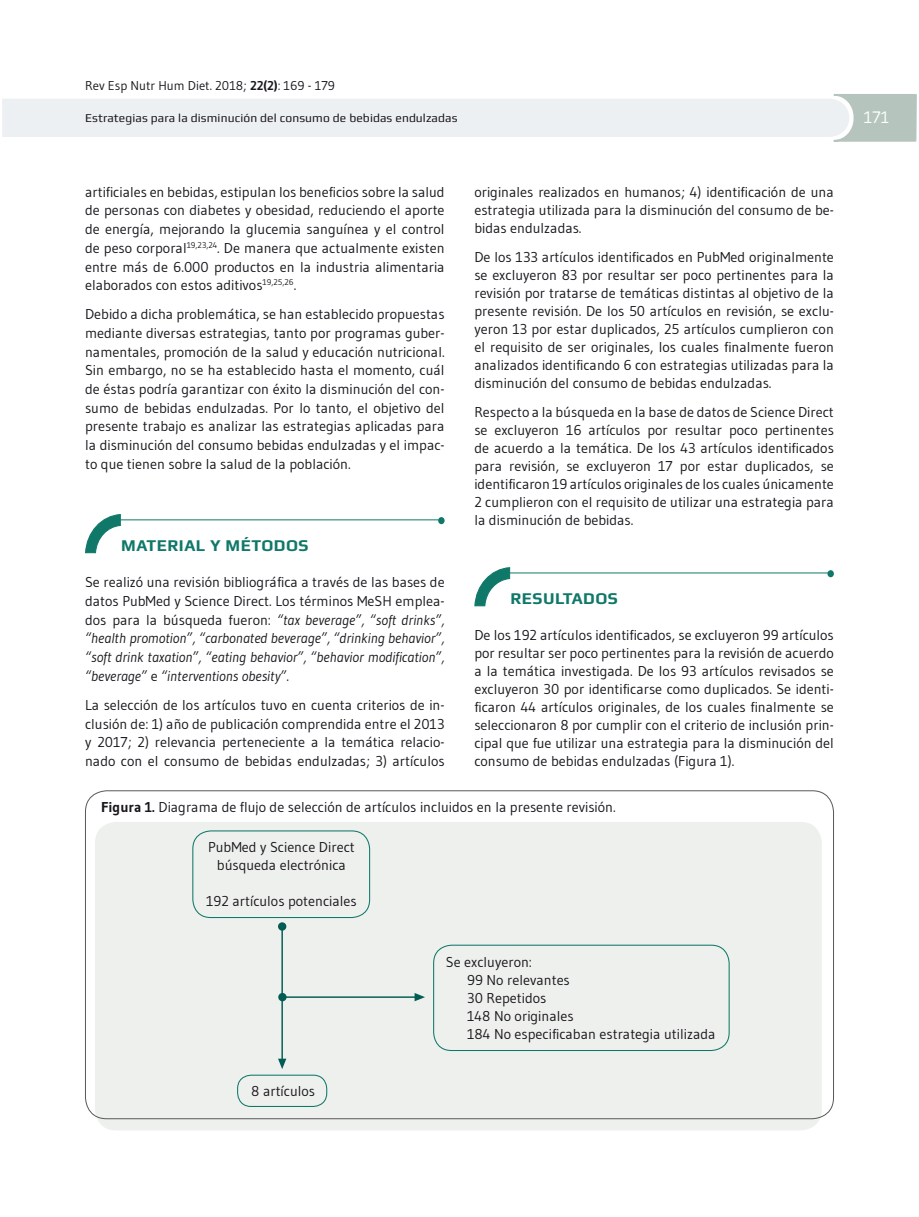
<style>
.page{position:relative;width:919px;height:1217px;background:#fff}
.page>*{position:absolute;margin:0;border:0;box-sizing:border-box;transform-origin:0 0}
.t1{font:700 16.5px "Play";letter-spacing:.03em;color:#0f7868}
.t2{font:16.5px "Gudea";color:#fff}
.t3{font:14.25px/18px "Gudea";color:#1a171c;text-align:justify}
.t4{font:italic 14.25px/18.6px "Gudea";color:#1a171c;text-align:justify}
.t5{font:12.75px "Gudea";color:#1a171c}
.t6{font:12px "Play";letter-spacing:.01em;color:#1a171c}
.s1{font-weight:700}
.s2{font-style:normal}
</style>
<div class="page">
<svg style="left:2px;top:94px;width:915px;height:48px"></svg>
<hr style="left:503px;top:572px;width:325px;height:1px;background:#0f7868">
<div style="left:827px;top:570px;width:6px;height:7px;background:#0f7868;border-radius:50%"></div>
<svg style="left:474px;top:567px;width:36px;height:39px"></svg>
<hr style="left:114px;top:519px;width:325px;height:1px;background:#0f7868">
<div style="left:438px;top:517px;width:6px;height:7px;background:#0f7868;border-radius:50%"></div>
<svg style="left:85px;top:514px;width:36px;height:39px"></svg>
<div style="left:95px;top:821px;width:726px;height:309px;background:#eef0ee;border-radius:21px"></div>
<div style="left:192px;top:830px;width:178px;height:87px;border:1px solid #0f7868;border-radius:18px"></div>
<div style="left:433px;top:944px;width:296px;height:106px;border:1px solid #0f7868;border-radius:18px"></div>
<div style="left:237px;top:1074px;width:90px;height:32px;border:1px solid #0f7868;border-radius:14px"></div>
<hr style="left:281px;top:929px;width:2px;height:130px;background:#035c54">
<div style="left:278px;top:922px;width:8px;height:8px;background:#035c54;border-radius:50%"></div>
<svg style="left:278px;top:1058px;width:8px;height:10px"></svg>
<hr style="left:286px;top:996px;width:129px;height:1px;background:#035c54">
<div style="left:278px;top:992px;width:8px;height:9px;background:#035c54;border-radius:50%"></div>
<svg style="left:414px;top:993px;width:11px;height:8px"></svg>
<p class="t5" style="left:85px;top:78px;width:251px">Rev Esp Nutr Hum Diet. 2018; <span class="s1">22(2)</span>: 169 - 179</p>
<p class="t6" style="left:85px;top:111px;width:374px">Estrategias para la disminución del consumo de bebidas endulzadas</p>
<p class="t2" style="left:863px;top:107px;width:27px">171</p>
<p class="t3" style="left:85px;top:182px;width:361px;line-height:18.6px">artificiales en bebidas, estipulan los beneficios sobre la salud de personas con diabetes y obesidad, reduciendo el aporte de energía, mejorando la glucemia sanguínea y el control de peso corporal<sup>19,23,24</sup>. De manera que actualmente existen entre más de 6.000 productos en la industria alimentaria elaborados con estos aditivos<sup>19,25,26</sup>.</p>
<p class="t3" style="left:85px;top:305px;width:361px;line-height:18.8px">Debido a dicha problemática, se han establecido propuestas mediante diversas estrategias, tanto por programas guber&shy;namentales, promoción de la salud y educación nutricional.<br>Sin embargo, no se ha establecido hasta el momento, cuál de éstas podría garantizar con éxito la disminución del con&shy;sumo de bebidas endulzadas. Por lo tanto, el objetivo del presente trabajo es analizar las estrategias aplicadas para la disminución del consumo bebidas endulzadas y el impac&shy;to que tienen sobre la salud de la población.</p>
<p class="t3" style="left:474px;top:182px;width:361px">originales realizados en humanos; 4) identificación de una estrategia utilizada para la disminución del consumo de be&shy;bidas endulzadas.</p>
<p class="t3" style="left:474px;top:247px;width:361px">De los 133 artículos identificados en PubMed originalmente se excluyeron 83 por resultar ser poco pertinentes para la revisión por tratarse de temáticas distintas al objetivo de la presente revisión. De los 50 artículos en revisión, se exclu&shy;yeron 13 por estar duplicados, 25 artículos cumplieron con el requisito de ser originales, los cuales finalmente fueron analizados identificando 6 con estrategias utilizadas para la disminución del consumo de bebidas endulzadas.</p>
<p class="t3" style="left:474px;top:402px;width:361px">Respecto a la búsqueda en la base de datos de Science Direct se excluyeron 16 artículos por resultar poco pertinentes de acuerdo a la temática. De los 43 artículos identificados para revisión, se excluyeron 17 por estar duplicados, se identificaron 19 artículos originales de los cuales únicamente 2 cumplieron con el requisito de utilizar una estrategia para la disminución de bebidas.</p>
<p class="t1" style="left:121px;top:535px;width:189px">MATERIAL Y MÉTODOS</p>
<p class="t4" style="left:85px;top:572px;width:361px"><span class="s2">Se realizó una revisión bibliográfica a través de las bases de datos PubMed y Science Direct. Los términos MeSH emplea&shy;dos para la búsqueda fueron:</span> “tax beverage”, “soft drinks”, “health promotion”, “carbonated beverage”, “drinking behavior”, “soft drink taxation”, “eating behavior”, “behavior modification”, “beverage” <span class="s2">e</span> “interventions obesity”<span class="s2">.</span></p>
<p class="t3" style="left:85px;top:695px;width:361px;line-height:18.6px">La selección de los artículos tuvo en cuenta criterios de in&shy;clusión de: 1) año de publicación comprendida entre el 2013 y 2017; 2) relevancia perteneciente a la temática relacio&shy;nado con el consumo de bebidas endulzadas; 3) artículos</p>
<p class="t3" style="left:101px;top:797px;width:516px"><span class="s1">Figura 1.</span> Diagrama de flujo de selección de artículos incluidos en la presente revisión.</p>
<p class="t3" style="left:208px;top:837px;width:148px;text-align:center">PubMed y Science Direct búsqueda electrónica</p>
<p class="t3" style="left:206px;top:891px;width:152px">192 artículos potenciales</p>
<p class="t1" style="left:510px;top:589px;width:109px">RESULTADOS</p>
<p class="t3" style="left:474px;top:625px;width:361px">De los 192 artículos identificados, se excluyeron 99 artículos por resultar ser poco pertinentes para la revisión de acuerdo a la temática investigada. De los 93 artículos revisados se excluyeron 30 por identificarse como duplicados. Se identi&shy;ficaron 44 artículos originales, de los cuales finalmente se seleccionaron 8 por cumplir con el criterio de inclusión prin&shy;cipal que fue utilizar una estrategia para la disminución del consumo de bebidas endulzadas (Figura 1).</p>
<p class="t3" style="left:251px;top:1081px;width:65px">8 artículos</p>
<p class="t3" style="left:467px;top:952px;width:250px;text-align:left;text-indent:-21px">Se excluyeron:<br>99 No relevantes<br>30 Repetidos<br>148 No originales<br>184 No especificaban estrategia utilizada</p>
</div>
